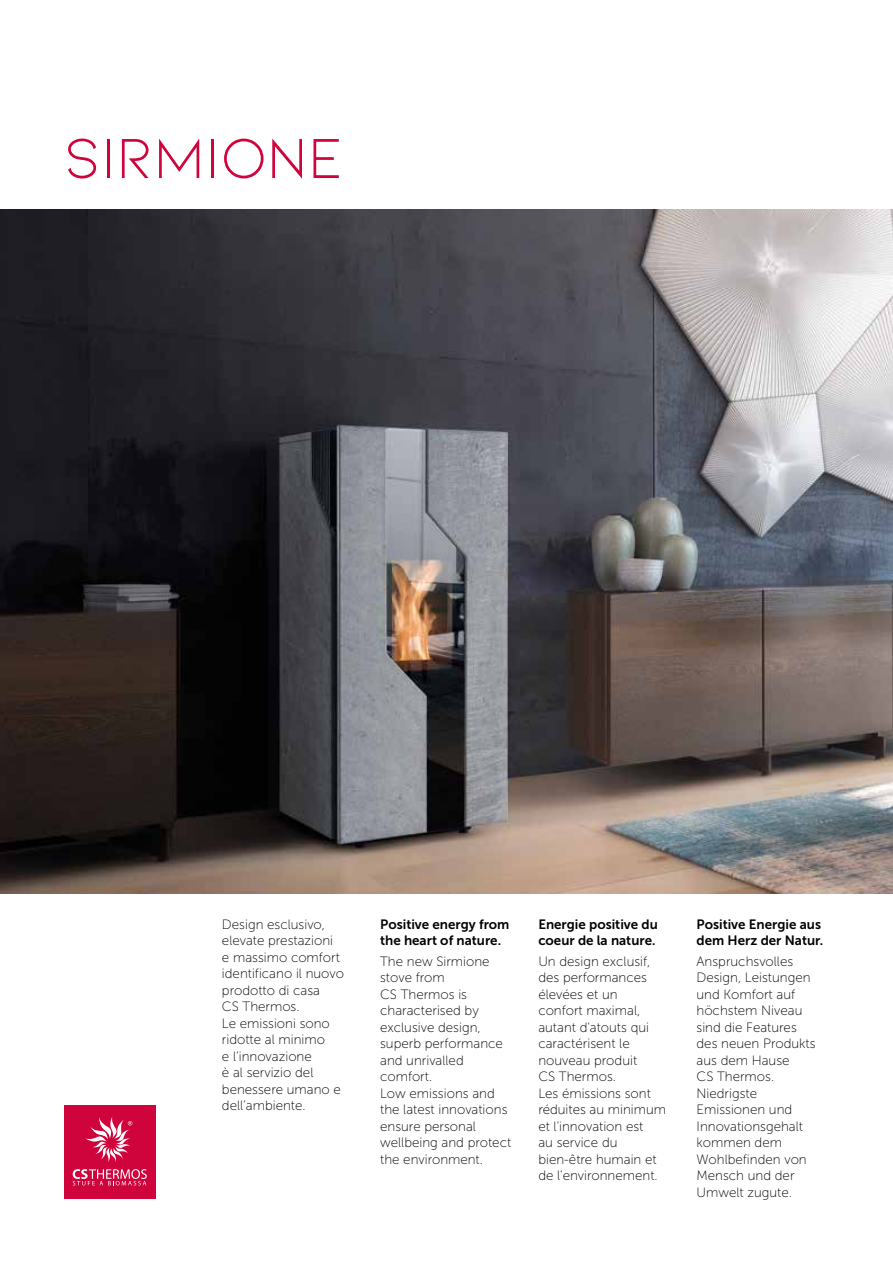
<style>
.page{position:relative;width:893px;height:1263px;background:#fff}
.page>*{position:absolute;margin:0;border:0;box-sizing:border-box;transform-origin:0 0}
.t1{font:60px "Kiona";letter-spacing:.01em;color:#d0043c}
.t2{font:13.5px/16.5px "Museo Sans 100";color:#000}
.t3{font:13.5px/16.5px "Museo Sans 700";color:#000}
</style>
<div class="page">
<div style="left:64px;top:1105px;width:92px;height:94px;background:#d0043c"></div>
<svg style="left:85px;top:1116px;width:47px;height:46px"></svg>
<svg style="left:73px;top:1169px;width:74px;height:16px"></svg>
<img style="left:0;top:209px;width:893px;height:685px">
<h1 class="t1" style="left:64px;top:124px;width:282px">SIRMIONE</h1>
<p class="t2" style="left:222px;top:916px;width:124px">Design esclusivo, elevate prestazioni<br>e massimo comfort identificano il nuovo prodotto di casa<br>CS Thermos.<br>Le emissioni sono ridotte al minimo<br>e l’innovazione<br>è al servizio del benessere umano e dell’ambiente.</p>
<p class="t3" style="left:380px;top:916px;width:131px">Positive energy from the heart of nature.</p>
<p class="t2" style="left:380px;top:953px;width:133px">The new Sirmione stove from<br>CS Thermos is characterised by exclusive design, superb performance and unrivalled comfort.<br>Low emissions and the latest innovations ensure personal wellbeing and protect the environment.</p>
<p class="t3" style="left:538px;top:916px;width:121px">Energie positive du coeur de la nature.</p>
<p class="t2" style="left:538px;top:953px;width:129px">Un design exclusif, des performances élevées et un<br>confort maximal, autant d'atouts qui caractérisent le nouveau produit<br>CS Thermos.<br>Les émissions sont réduites au minimum et l'innovation est<br>au service du bien-être humain et de l'environnement.</p>
<p class="t3" style="left:696px;top:916px;width:128px">Positive Energie aus dem Herz der Natur.</p>
<p class="t2" style="left:696px;top:953px;width:121px">Anspruchsvolles<br>Design, Leistungen und Komfort auf höchstem Niveau sind die Features des neuen Produkts aus dem Hause<br>CS Thermos.<br>Niedrigste<br>Emissionen und<br>Innovationsgehalt kommen dem<br>Wohlbefinden von<br>Mensch und der<br>Umwelt zugute.</p>
</div>
